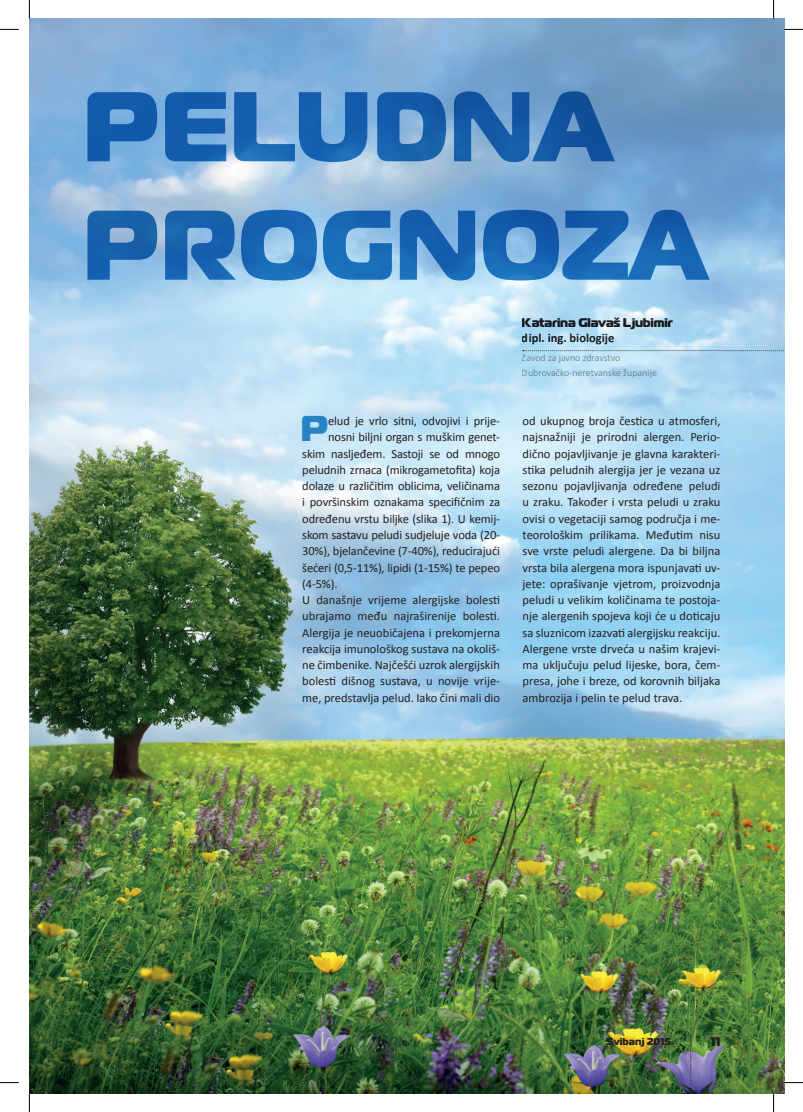
<style>
.page{position:relative;width:803px;height:1112px;background:#fff}
.page>*{position:absolute;margin:0;border:0;box-sizing:border-box;transform-origin:0 0}
.t1{font:800 98.62px/118.4px "Magistral";color:#2783c5}
.t2{font:800 35.75px "Magistral";color:#2783c5}
.t3{font:12.5px/16.2px "Calibri";letter-spacing:-.01em;color:#231f20;text-align:justify}
.t4{font:800 12.5px "Magistral";letter-spacing:-.02em;color:#231f20}
.t5{font:700 12.5px "Calibri";color:#231f20}
.t6{font:300 10px/15px "Calibri";color:#808285}
.t7{font:800 10px "Magistral";color:#231f20}
</style>
<div class="page">
<img style="left:29px;top:19px;width:755px;height:1073px">
<svg style="left:523px;top:350px;width:261px;height:1px"></svg>
<svg style="left:690px;top:1035px;width:2px;height:57px"></svg>
<svg style="left:0;top:29px;width:19px;height:1px"></svg>
<svg style="left:784px;top:29px;width:19px;height:1px"></svg>
<svg style="left:0;top:1082px;width:19px;height:1px"></svg>
<svg style="left:784px;top:1081px;width:19px;height:2px"></svg>
<svg style="left:29px;top:0;width:1px;height:19px"></svg>
<svg style="left:29px;top:1092px;width:1px;height:19px"></svg>
<svg style="left:773px;top:0;width:1px;height:19px"></svg>
<svg style="left:773px;top:1092px;width:1px;height:19px"></svg>
<h1 class="t1" style="left:83px;top:67px;width:627px">PELUDNA<br>PROGNOZA</h1>
<p class="t4" style="left:522px;top:315px;width:152px">Katarina Glavaš Ljubimir</p>
<p class="t5" style="left:522px;top:330px;width:94px">dipl. ing. biologije</p>
<p class="t6" style="left:522px;top:350px;width:136px">Zavod za javno zdravstvo<br>Dubrovačko-neretvanske županije</p>
<h2 class="t2" style="left:300px;top:405px;width:30px">P</h2>
<p class="t3" style="left:328px;top:413px;width:173px">elud je vrlo sitni, odvojivi i prije-</p>
<p class="t3" style="left:523px;top:413px;width:199px">od ukupnog broja čestica u atmosferi, najsnažniji je prirodni alergen. Perio&shy;dično pojavljivanje je glavna karakteri&shy;stika peludnih alergija jer je vezana uz sezonu pojavljivanja određene peludi u zraku. Također i vrsta peludi u zraku ovisi o vegetaciji samog područja i me&shy;teorološkim prilikama. Međutim nisu sve vrste peludi alergene. Da bi biljna vrsta bila alergena mora ispunjavati uv&shy;jete: oprašivanje vjetrom, proizvodnja peludi u velikim količinama te postoja&shy;nje alergenih spojeva koji će u doticaju sa sluznicom izazvati alergijsku reakciju.<br>Alergene vrste drveća u našim krajevi&shy;ma uključuju pelud lijeske, bora, čem&shy;presa, johe i breze, od korovnih biljaka ambrozija i pelin te pelud trava.</p>
<p class="t3" style="left:328px;top:429px;width:173px">nosni biljni organ s muškim genet-</p>
<p class="t3" style="left:302px;top:445px;width:199px">skim nasljeđem. Sastoji se od mnogo</p>
<p class="t3" style="left:302px;top:461px;width:199px">peludnih zrnaca (mikrogametofita) koja</p>
<p class="t3" style="left:302px;top:478px;width:199px">dolaze u različitim oblicima, veličinama</p>
<p class="t3" style="left:302px;top:494px;width:199px">i površinskim oznakama specifičnim za</p>
<p class="t3" style="left:302px;top:510px;width:199px">određenu vrstu biljke (slika 1). U kemij-</p>
<p class="t3" style="left:302px;top:526px;width:199px">skom sastavu peludi sudjeluje voda (20-</p>
<p class="t3" style="left:302px;top:543px;width:199px">30%), bjelančevine (7-40%), reducirajući</p>
<p class="t3" style="left:302px;top:559px;width:199px">šećeri (0,5-11%), lipidi (1-15%) te pepeo</p>
<p class="t3" style="left:302px;top:575px;width:37px">(4-5%).</p>
<p class="t3" style="left:302px;top:591px;width:199px">U današnje vrijeme alergijske bolesti</p>
<p class="t3" style="left:302px;top:608px;width:199px">ubrajamo među najraširenije bolesti.</p>
<p class="t3" style="left:302px;top:624px;width:199px">Alergija je neuobičajena i prekomjerna</p>
<p class="t3" style="left:302px;top:640px;width:199px">reakcija imunološkog sustava na okoliš-</p>
<p class="t3" style="left:302px;top:656px;width:199px">ne čimbenike. Najčešći uzrok alergijskih</p>
<p class="t3" style="left:302px;top:673px;width:199px">bolesti dišnog sustava, u novije vrije-</p>
<p class="t3" style="left:302px;top:689px;width:199px">me, predstavlja pelud. Iako čini mali dio</p>
<p class="t7" style="left:606px;top:1034px;width:69px">Svibanj 2015.</p>
<p class="t4" style="left:710px;top:1033px;width:12px">11</p>
</div>
